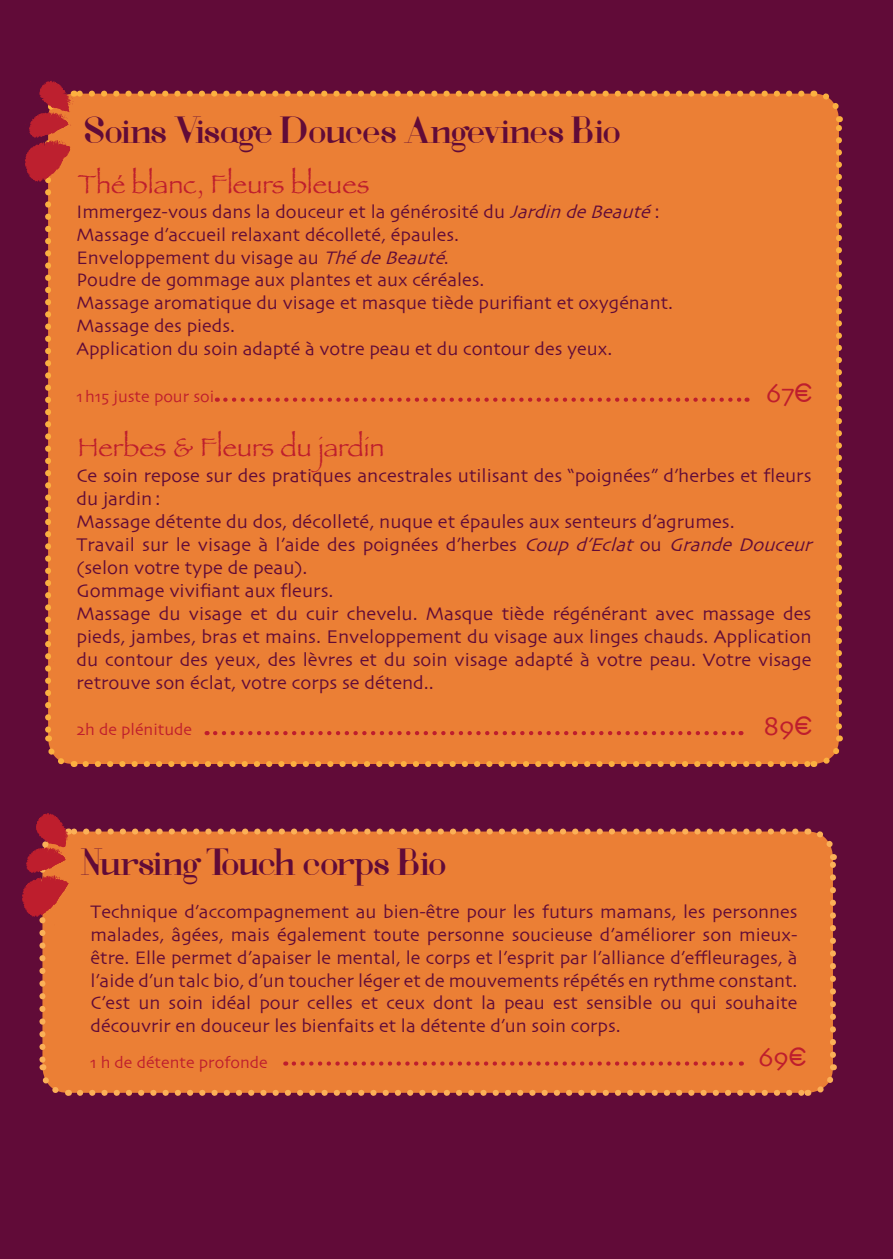
<style>
.page{position:relative;width:893px;height:1259px;background:#610b38}
.page>*{position:absolute;margin:0;border:0;box-sizing:border-box;transform-origin:0 0}
.t1{font:39px "Voor";color:#610b38}
.t2{font:39px "Voor";letter-spacing:-.025em;color:#610b38}
.t3{font:27.3px "Skia";color:#be1e2d}
.t4{font:27px "Papyrus";color:#be1e2d}
.t5{font:27px "Skia";color:#be1e2d}
.t6{font:19.2px/23.1px "Skia";color:#610b38}
.t7{font:18.9px/22.8px "Skia";color:#610b38;text-align:justify}
.t8{font:16.8px "Skia";color:#be1e2d}
.s1{font-style:italic}
.s2{font-family:"Copilme"}
</style>
<div class="page">
<svg style="left:807px;top:1064px;width:30px;height:32px"></svg>
<svg style="left:807px;top:828px;width:30px;height:227px"></svg>
<svg style="left:22px;top:813px;width:779px;height:283px"></svg>
<svg style="left:813px;top:735px;width:30px;height:32px"></svg>
<svg style="left:813px;top:90px;width:30px;height:636px"></svg>
<div style="left:25px;top:80px;width:782px;height:687px;background:#eb7f35"></div>
<h1 class="t1" style="left:84px;top:107px;width:538px">Soins Visage Douces Angevines Bio</h1>
<h3 class="t4" style="left:78px;top:168px;width:293px">Thé blanc, Fleurs bleues</h3>
<p class="t7" style="left:77px;top:202px;width:598px;text-align:left">Immergez-vous dans la douceur et la générosité du <span class="s1">JardindeBeauté</span>:<br>Massage d’accueil relaxant décolleté, épaules.<br>Enveloppement du visage au <span class="s1">ThédeBeauté</span>.<br>Poudre de gommage aux plantes et aux céréales.<br>Massage aromatique du visage et masque tiède purifiant et oxygénant.<br>Massage des pieds.<br>Application du soin adapté à votre peau et du contour des yeux.</p>
<p class="t8" style="left:77px;top:386px;width:139px">1h15 juste pour soi</p>
<h2 class="t3" style="left:766px;top:376px;width:48px">67<span class="s2">€</span></h2>
<h3 class="t4" style="left:78px;top:431px;width:308px">Herbes &amp; Fleurs du jardin</h3>
<p class="t6" style="left:77px;top:465px;width:743px">Ce soin repose sur des pratiques ancestrales utilisant des “poignées” d’herbes et fleurs du jardin:<br>Massage détente du dos, décolleté, nuque et épaules aux senteurs d’agrumes.<br>Travail sur le visage à l’aide des poignées d’herbes <span class="s1">Coupd’Eclat</span>ou <span class="s1">GrandeDouceur </span>(selon votre type de peau).<br>Gommage vivifiant aux fleurs.<br>Massage du visage et du cuir chevelu. Masque tiède régénérant avec massage des pieds, jambes, bras et mains. Enveloppement du visage aux linges chauds. Application du contour des yeux, des lèvres et du soin visage adapté à votre peau. Votre visage retrouve son éclat, votre corps se détend..</p>
<p class="t8" style="left:77px;top:719px;width:117px">2h de plénitude</p>
<h1 class="t2" style="left:81px;top:839px;width:367px">Nursing Touch corps Bio</h1>
<h2 class="t3" style="left:763px;top:710px;width:50px">89<span class="s2">€</span></h2>
<p class="t7" style="left:91px;top:902px;width:708px">Technique d’accompagnement au bien-être pour les futurs mamans, les personnes malades, âgées, mais également toute personne soucieuse d’améliorer son mieux&shy;être. Elle permet d’apaiser le mental, le corps et l’esprit par l’alliance d’effleurages, à l’aide d’un talc bio, d’un toucher léger et de mouvements répétés en rythme constant.<br>C’est un soin idéal pour celles et ceux dont la peau est sensible ou qui souhaite découvrir en douceur les bienfaits et la détente d’un soin corps.</p>
<p class="t8" style="left:90px;top:1052px;width:179px">1 h de détente profonde</p>
<h3 class="t5" style="left:758px;top:1040px;width:50px">69<span class="s2">€</span></h3>
</div>
